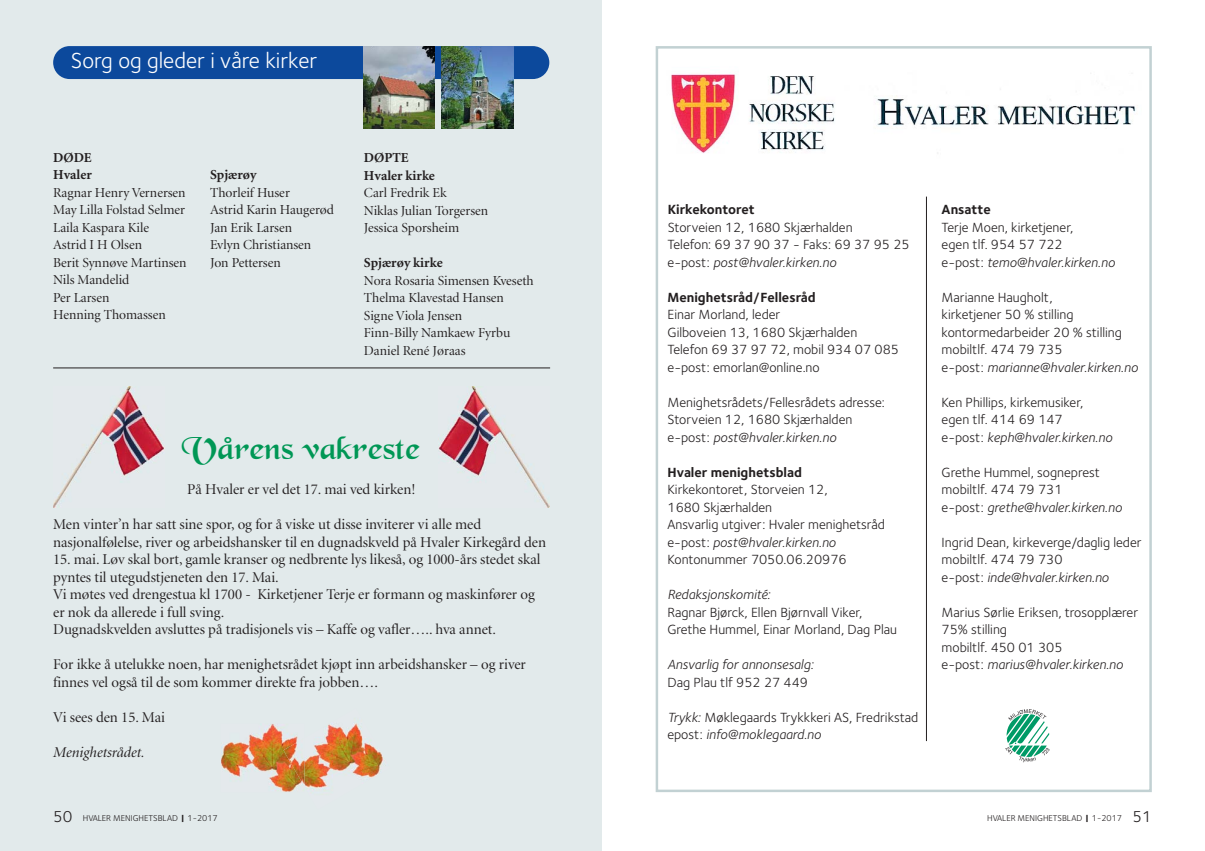
<style>
.page{position:relative;width:1205px;height:851px;background:#fff}
.page>*{position:absolute;margin:0;border:0;box-sizing:border-box;transform-origin:0 0}
.t1{font:33.75px "Merri Gables";color:#009755}
.t2{font:22.5px "Foundry Sterling";color:#fff}
.t3{font:15px/17.5px "Minion Display";color:#231f20}
.t4{font:italic 15px "Minion Display";color:#231f20}
.t5{font:13.75px/17.5px "Foundry Sterling";color:#231f20}
.t6{font:13.75px/17.5px "Minion Display";color:#231f20}
.t7{font:700 13.75px "Foundry Sterling";color:#231f20}
.t8{font:700 13.75px/17.5px "Minion";color:#231f20}
.t9{font:italic 13.75px "Foundry Sterling";color:#231f20}
.t10{font:8.75px "Foundry Sterling";color:#231f20}
.s1{font-style:italic}
.s2{font-size:16.25px}
.s3{font-family:"Menlo";font-weight:700}
</style>
<div class="page">
<div style="left:0;top:0;width:601px;height:850px;background:#e2eaeb"></div>
<hr style="left:53px;top:367px;width:497px;height:1px;background:#231f20">
<div style="left:656px;top:46px;width:496px;height:746px;border:2px solid #c2d1d3"></div>
<img style="left:671px;top:73px;width:465px;height:81px">
<hr style="left:926px;top:196px;width:1px;height:545px;background:#231f20">
<svg style="left:1005px;top:709px;width:44px;height:53px"></svg>
<div style="left:53px;top:46px;width:496px;height:33px;background:#0c499c;border-radius:16px"></div>
<img style="left:363px;top:46px;width:72px;height:83px">
<img style="left:442px;top:46px;width:71px;height:83px">
<img style="left:53px;top:386px;width:111px;height:121px">
<img style="left:438px;top:386px;width:111px;height:121px">
<img style="left:221px;top:724px;width:77px;height:68px">
<img style="left:304px;top:723px;width:80px;height:68px">
<img style="left:283px;top:738px;width:21px;height:48px">
<h2 class="t2" style="left:71px;top:52px;width:248px">Sorg og gleder i våre kirker</h2>
<p class="t8" style="left:53px;top:149px;width:40px">DØDE<br>Hvaler</p>
<p class="t6" style="left:53px;top:184px;width:135px">Ragnar Henry Vernersen<br>May Lilla Folstad Selmer<br>Laila Kaspara Kile<br>Astrid I H Olsen<br>Berit Synnøve Martinsen<br>Nils Mandelid<br>Per Larsen<br>Henning Thomassen</p>
<p class="t8" style="left:210px;top:167px;width:48px">Spjærøy</p>
<p class="t6" style="left:210px;top:184px;width:125px">Thorleif Huser<br>Astrid Karin Haugerød<br>Jan Erik Larsen<br>Evlyn Christiansen<br>Jon Pettersen</p>
<p class="t8" style="left:364px;top:150px;width:72px">DØPTE<br>Hvaler kirke</p>
<p class="t6" style="left:364px;top:185px;width:126px">Carl Fredrik Ek<br>Niklas Julian Torgersen<br>Jessica Sporsheim</p>
<p class="t8" style="left:364px;top:255px;width:80px">Spjærøy kirke</p>
<p class="t6" style="left:364px;top:273px;width:171px">Nora Rosaria Simensen Kveseth<br>Thelma Klavestad Hansen<br>Signe Viola Jensen<br>Finn-Billy Namkaew Fyrbu<br>Daniel René Jøraas</p>
<h1 class="t1" style="left:182px;top:431px;width:240px">Vårens vakreste</h1>
<p class="t3" style="left:187px;top:482px;width:230px">På Hvaler er vel det 17. mai ved kirken!</p>
<p class="t3" style="left:53px;top:517px;width:494px">Men vinter’n har satt sine spor, og for å viske ut disse inviterer vi alle med nasjonalfølelse, river og arbeidshansker til en dugnadskveld på Hvaler Kirkegård den</p>
<p class="t3" style="left:53px;top:552px;width:489px">15. mai. Løv skal bort, gamle kranser og nedbrente lys likeså, og 1000-års stedet skal pyntes til utegudstjeneten den 17. Mai.<br>Vi møtes ved drengestua kl 1700 - Kirketjener Terje er formann og maskinfører og er nok da allerede i full sving.<br>Dugnadskvelden avsluttes på tradisjonels vis – Kaffe og vafler….. hva annet.</p>
<p class="t3" style="left:53px;top:657px;width:474px">For ikke å utelukke noen, har menighetsrådet kjøpt inn arbeidshansker – og river finnes vel også til de som kommer direkte fra jobben….</p>
<p class="t3" style="left:53px;top:709px;width:113px">Vi sees den 15. Mai</p>
<p class="t4" style="left:53px;top:746px;width:93px">Menighetsrådet.</p>
<p class="t7" style="left:668px;top:204px;width:89px">Kirkekontoret</p>
<p class="t5" style="left:667px;top:219px;width:244px">Storveien 12, 1680 Skjærhalden<br>Telefon: 69 37 90 37 - Faks: 69 37 95 25 e-post: <span class="s1">post@hvaler.kirken.no</span></p>
<p class="t7" style="left:667px;top:291px;width:150px">Menighetsråd/Fellesråd</p>
<p class="t5" style="left:667px;top:307px;width:233px">Einar Morland, leder<br>Gilboveien 13, 1680 Skjærhalden<br>Telefon 69 37 97 72, mobil 934 07 085 e-post: emorlan@online.no</p>
<p class="t5" style="left:667px;top:394px;width:219px">Menighetsrådets/Fellesrådets adresse:<br>Storveien 12, 1680 Skjærhalden e-post: <span class="s1">post@hvaler.kirken.no</span></p>
<p class="t7" style="left:667px;top:466px;width:136px">Hvaler menighetsblad</p>
<p class="t5" style="left:667px;top:482px;width:219px">Kirkekontoret, Storveien 12,<br>1680 Skjærhalden<br>Ansvarlig utgiver: Hvaler menighetsråd e-post: <span class="s1">post@hvaler.kirken.no<br></span>Kontonummer 7050.06.20976</p>
<p class="t9" style="left:667px;top:589px;width:105px">Redaksjonskomité:</p>
<p class="t5" style="left:667px;top:604px;width:231px">Ragnar Bjørck, Ellen Bjørnvall Viker,<br>Grethe Hummel, Einar Morland, Dag Plau</p>
<p class="t9" style="left:667px;top:659px;width:148px">Ansvarlig for annonsesalg:</p>
<p class="t5" style="left:667px;top:674px;width:142px">Dag Plau tlf 952 27 449</p>
<p class="t5" style="left:667px;top:709px;width:252px"><span class="s1">Trykk:</span> Møklegaards Trykkkeri AS, Fredrikstad epost: <span class="s1">info@moklegaard.no</span></p>
<p class="t7" style="left:941px;top:204px;width:51px">Ansatte</p>
<p class="t5" style="left:941px;top:219px;width:175px">Terje Moen, kirketjener,<br>egen tlf. 954 57 722<br>e-post: <span class="s1">temo@hvaler.kirken.no</span></p>
<p class="t5" style="left:941px;top:289px;width:198px">Marianne Haugholt,<br>kirketjener 50 % stilling kontormedarbeider 20 % stilling mobiltlf. 474 79 735<br>e-post: <span class="s1">marianne@hvaler.kirken.no</span></p>
<p class="t5" style="left:941px;top:394px;width:172px">Ken Phillips, kirkemusiker, egen tlf. 414 69 147<br>e-post: <span class="s1">keph@hvaler.kirken.no</span></p>
<p class="t5" style="left:941px;top:464px;width:182px">Grethe Hummel, sogneprest mobiltlf. 474 79 731<br>e-post: <span class="s1">grethe@hvaler.kirken.no</span></p>
<p class="t5" style="left:941px;top:534px;width:201px">Ingrid Dean, kirkeverge/daglig leder mobiltlf. 474 79 730<br>e-post: <span class="s1">inde@hvaler.kirken.no</span></p>
<p class="t5" style="left:941px;top:604px;width:198px">Marius Sørlie Eriksen, trosopplærer<br>75% stilling<br>mobiltlf. 450 01 305<br>e-post: <span class="s1">marius@hvaler.kirken.no</span></p>
<p class="t10" style="left:53px;top:814px;width:166px"><span class="s2">50</span> HVALER MENIGHETSBLAD <span class="s3">❙</span> 1-2017</p>
<p class="t10" style="left:987px;top:814px;width:166px">HVALER MENIGHETSBLAD <span class="s3">❙</span> 1-2017 <span class="s2">51</span></p>
</div>
